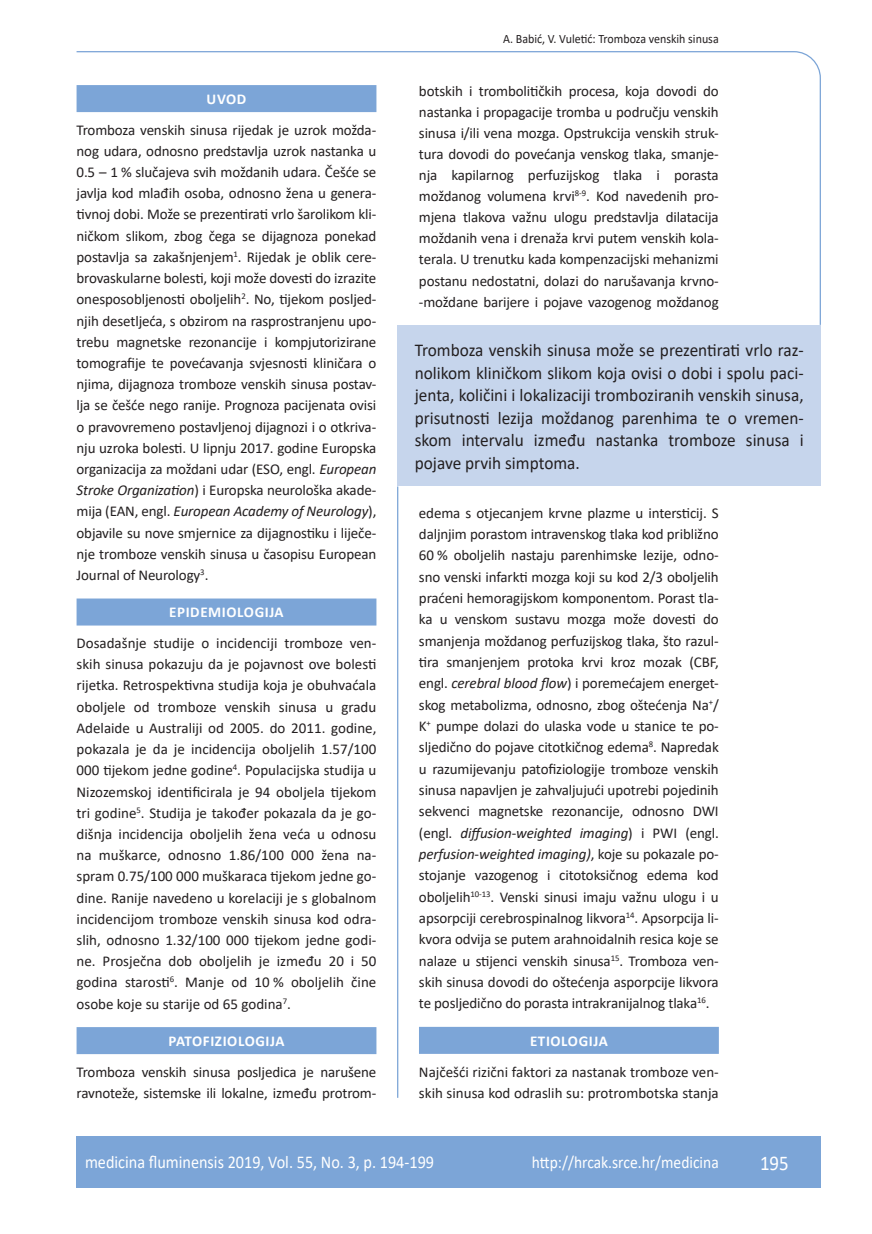
<style>
.page{position:relative;width:872px;height:1234px;background:#fff}
.page>*{position:absolute;margin:0;border:0;box-sizing:border-box;transform-origin:0 0}
.t1{font:21px "Calibri";color:#fff;scale:.9 1}
.anterfile{font:18px/22.5px "Calibri";color:#231f20;text-align:justify;scale:.96 1}
.t2{font:18px "Calibri";color:#fff;scale:.9 1}
.t3{font:17.25px "Calibri";color:#fff;scale:.9 1}
.osnovni_tekst{font:15px/21.1px "Calibri";letter-spacing:-.01em;color:#231f20;text-align:justify}
.naslov_ruler{font:700 15px "Calibri";letter-spacing:.04em;color:#fff}
.glava{font:12.75px "Calibri";color:#231f20;scale:.94 1}
.s1{font-style:italic}
</style>
<div class="page">
<svg style="left:76px;top:51px;width:745px;height:275px"></svg>
<hr style="left:397px;top:486px;width:1px;height:611px;background:#7ca5d7">
<div style="left:77px;top:1135px;width:744px;height:51px;background:#7ca5d7"></div>
<div style="left:77px;top:85px;width:299px;height:27px;background:#7ca5d7"></div>
<div style="left:77px;top:598px;width:299px;height:27px;background:#7ca5d7"></div>
<div style="left:77px;top:1026px;width:299px;height:27px;background:#7ca5d7"></div>
<div style="left:398px;top:325px;width:423px;height:160px;background:#c6d5ec"></div>
<div style="left:419px;top:1026px;width:300px;height:27px;background:#7ca5d7"></div>
<p class="naslov_ruler" style="left:207px;top:88px;width:41px">UVOD</p>
<p class="osnovni_tekst" style="left:77px;top:119px;width:301px">Tromboza venskih sinusa rijedak je uzrok možda&shy;nog udara, odnosno predstavlja uzrok nastanka u 0.5 – 1 % slučajeva svih moždanih udara. Češće se javlja kod mlađih osoba, odnosno žena u genera&shy;tivnoj dobi. Može se prezentirati vrlo šarolikom kli&shy;ničkom slikom, zbog čega se dijagnoza ponekad postavlja sa zakašnjenjem<sup>1</sup>. Rijedak je oblik cere&shy;brovaskularne bolesti, koji može dovesti do izrazite onesposobljenosti oboljelih<sup>2</sup>. No, tijekom posljed&shy;njih desetljeća, s obzirom na rasprostranjenu upo&shy;trebu magnetske rezonancije i kompjutorizirane tomografije te povećavanja svjesnosti kliničara o njima, dijagnoza tromboze venskih sinusa postav&shy;lja se češće nego ranije. Prognoza pacijenata ovisi o pravovremeno postavljenoj dijagnozi i o otkriva&shy;nju uzroka bolesti. U lipnju 2017. godine Europska organizacija za moždani udar (ESO, engl. <span class="s1">European Stroke Organization</span>) i Europska neurološka akade&shy;mija (EAN, engl. <span class="s1">European Academy of Neurology</span>), objavile su nove smjernice za dijagnostiku i liječe&shy;nje tromboze venskih sinusa u časopisu European Journal of Neurology<sup>3</sup>.</p>
<p class="naslov_ruler" style="left:169px;top:601px;width:116px">EPIDEMIOLOGIJA</p>
<p class="osnovni_tekst" style="left:77px;top:632px;width:301px">Dosadašnje studije o incidenciji tromboze ven&shy;skih sinusa pokazuju da je pojavnost ove bolesti rijetka. Retrospektivna studija koja je obuhvaćala oboljele od tromboze venskih sinusa u gradu Adelaide u Australiji od 2005. do 2011. godine, pokazala je da je incidencija oboljelih 1.57/100<br>000 tijekom jedne godine<sup>4</sup>. Populacijska studija u Nizozemskoj identificirala je 94 oboljela tijekom tri godine<sup>5</sup>. Studija je također pokazala da je go&shy;dišnja incidencija oboljelih žena veća u odnosu na muškarce, odnosno 1.86/100 000 žena na&shy;spram 0.75/100 000 muškaraca tijekom jedne go&shy;dine. Ranije navedeno u korelaciji je s globalnom incidencijom tromboze venskih sinusa kod odra&shy;slih, odnosno 1.32/100 000 tijekom jedne godi&shy;ne. Prosječna dob oboljelih je između 20 i 50 godina starosti<sup>6</sup>. Manje od 10 % oboljelih čine osobe koje su starije od 65 godina<sup>7</sup>.</p>
<p class="naslov_ruler" style="left:168px;top:1030px;width:117px">PATOFIZIOLOGIJA</p>
<p class="osnovni_tekst" style="left:77px;top:1060px;width:301px">Tromboza venskih sinusa posljedica je narušene ravnoteže, sistemske ili lokalne, između protrom-</p>
<p class="glava" style="left:503px;top:29px;width:231px">A. Babić, V. Vuletić: Tromboza venskih sinusa</p>
<p class="osnovni_tekst" style="left:419px;top:80px;width:301px">botskih i trombolitičkih procesa, koja dovodi do nastanka i propagacije tromba u području venskih sinusa i/ili vena mozga. Opstrukcija venskih struk&shy;tura dovodi do povećanja venskog tlaka, smanje&shy;nja kapilarnog perfuzijskog tlaka i porasta moždanog volumena krvi<sup>8-9</sup>. Kod navedenih pro&shy;mjena tlakova važnu ulogu predstavlja dilatacija moždanih vena i drenaža krvi putem venskih kola&shy;terala. U trenutku kada kompenzacijski mehanizmi postanu nedostatni, dolazi do narušavanja krvno--moždane barijere i pojave vazogenog moždanog</p>
<p class="anterfile" style="left:415px;top:338px;width:407px">Tromboza venskih sinusa može se prezentirati vrlo raz&shy;nolikom kliničkom slikom koja ovisi o dobi i spolu paci&shy;jenta, količini i lokalizaciji tromboziranih venskih sinusa, prisutnosti lezija moždanog parenhima te o vremen&shy;skom intervalu između nastanka tromboze sinusa i pojave prvih simptoma.</p>
<p class="osnovni_tekst" style="left:419px;top:501px;width:301px">edema s otjecanjem krvne plazme u intersticij. S daljnjim porastom intravenskog tlaka kod približno 60 % oboljelih nastaju parenhimske lezije, odno&shy;sno venski infarkti mozga koji su kod 2/3 oboljelih praćeni hemoragijskom komponentom. Porast tla&shy;ka u venskom sustavu mozga može dovesti do smanjenja moždanog perfuzijskog tlaka, što razul&shy;tira smanjenjem protoka krvi kroz mozak (CBF, engl. <span class="s1">cerebral blood flow</span>) i poremećajem energet&shy;skog metabolizma, odnosno, zbog oštećenja Na<sup>+</sup>/ K<sup>+</sup> pumpe dolazi do ulaska vode u stanice te po&shy;sljedično do pojave citotkičnog edema<sup>8</sup>. Napredak u razumijevanju patofiziologije tromboze venskih sinusa napavljen je zahvaljujući upotrebi pojedinih sekvenci magnetske rezonancije, odnosno DWI (engl. <span class="s1">diffusion</span>-<span class="s1">weighted imaging</span>) i PWI (engl. <span class="s1">perfusion</span>-<span class="s1">weighted imaging)</span>, koje su pokazale po&shy;stojanje vazogenog i citotoksičnog edema kod oboljelih<sup>10-13</sup>. Venski sinusi imaju važnu ulogu i u apsorpciji cerebrospinalnog likvora<sup>14</sup>. Apsorpcija li&shy;kvora odvija se putem arahnoidalnih resica koje se nalaze u stijenci venskih sinusa<sup>15</sup>. Tromboza ven&shy;skih sinusa dovodi do oštećenja asporpcije likvora te posljedično do porasta intrakranijalnog tlaka<sup>16</sup>.</p>
<p class="naslov_ruler" style="left:530px;top:1029px;width:79px">ETIOLOGIJA</p>
<p class="osnovni_tekst" style="left:419px;top:1060px;width:301px">Najčešći rizični faktori za nastanak tromboze ven&shy;skih sinusa kod odraslih su: protrombotska stanja</p>
<p class="t2" style="left:85px;top:1149px;width:389px">medicina fluminensis 2019, Vol. 55, No. 3, p. 194-199</p>
<p class="t3" style="left:532px;top:1150px;width:209px">http://hrcak.srce.hr/medicina</p>
<p class="t1" style="left:760px;top:1147px;width:33px">195</p>
</div>
